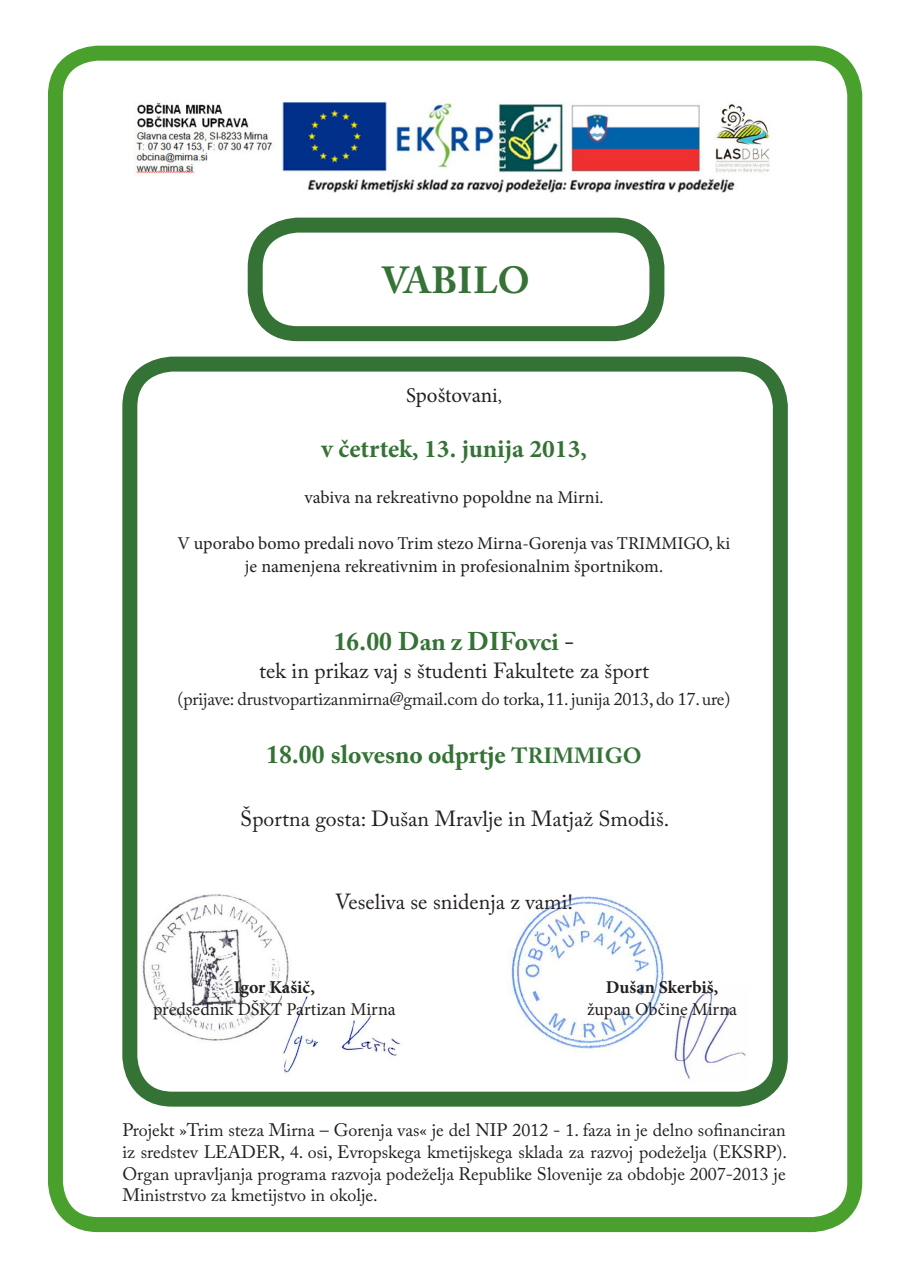
<style>
.page{position:relative;width:910px;height:1280px;background:#fff}
.page>*{position:absolute;margin:0;border:0;box-sizing:border-box;transform-origin:0 0}
.t1{font:700 37.5px "Adobe Caslon Pro";color:#357236}
.t2{font:700 25.5px "Adobe Caslon Pro";color:#357236}
.t3{font:700 25.5px "Minion Pro";color:#357236}
.t4{font:21.75px "Adobe Caslon Pro";color:#231f20}
.t5{font:21px "Minion Pro";letter-spacing:-.005em;color:#231f20}
.t6{font:18px/21.6px "Adobe Caslon Pro";letter-spacing:-.005em;color:#231f20;text-align:justify}
.t7{font:18px/23px "Minion Pro";color:#231f20;text-align:center}
.t8{font:700 18px "Minion Pro";color:#231f20}
.s1{font-size:18px}
.s2{font-weight:400;color:#231f20}
.s3{font-size:21.75px}
</style>
<div class="page">
<img style="left:134px;top:101px;width:637px;height:117px">
<div style="left:248px;top:218px;width:416px;height:123px;border:15px solid #357236;border-radius:43px"></div>
<div style="left:48px;top:46px;width:814px;height:1186px;border:15px solid #49a02d;border-radius:43px"></div>
<div style="left:122px;top:357px;width:666px;height:750px;border:15px solid #357236;border-radius:43px"></div>
<img style="left:142px;top:894px;width:147px;height:147px">
<img style="left:672px;top:990px;width:74px;height:89px">
<img style="left:282px;top:992px;width:120px;height:82px">
<img style="left:507px;top:896px;width:157px;height:156px">
<p class="t1" style="left:382px;top:258px;width:150px">VABILO</p>
<p class="t5" style="left:406px;top:381px;width:97px">Spoštovani<span class="s1">,</span></p>
<p class="t3" style="left:321px;top:431px;width:267px">v četrtek, 13. junija 2013,</p>
<p class="t7" style="left:304px;top:486px;width:301px">vabiva na rekreativno popoldne na Mirni.</p>
<p class="t7" style="left:178px;top:532px;width:554px">V uporabo bomo predali novo Trim stezo Mirna-Gorenja vas TRIMMIGO, ki je namenjena rekreativnim in profesionalnim športnikom.</p>
<p class="t2" style="left:334px;top:627px;width:242px">16.00 Dan z DIFovci <span class="s2">-</span></p>
<p class="t4" style="left:259px;top:657px;width:391px">tek in prikaz vaj s študenti Fakultete za šport</p>
<p class="t6" style="left:178px;top:688px;width:554px">(prijave: drustvopartizanmirna@gmail.com do torka, 11. junija 2013, do 17. ure)</p>
<p class="t2" style="left:266px;top:739px;width:377px">18.00 slovesno odprtje <span class="s3">TRIMMIGO</span></p>
<p class="t4" style="left:240px;top:806px;width:431px">Športna gosta: Dušan Mravlje in Matjaž Smodiš.</p>
<p class="t4" style="left:335px;top:889px;width:240px">Veseliva se snidenja z vami!</p>
<p class="t8" style="left:234px;top:974px;width:83px">Igor Kašič,</p>
<p class="t7" style="left:153px;top:997px;width:244px">predsednik DŠKT Partizan Mirna</p>
<p class="t8" style="left:606px;top:974px;width:114px">Dušan Skerbiš,</p>
<p class="t7" style="left:587px;top:997px;width:152px">župan Občine Mirna</p>
<p class="t6" style="left:122px;top:1119px;width:666px">Projekt »Trim steza Mirna – Gorenja vas« je del NIP 2012 - 1. faza in je delno sofinanciran iz sredstev LEADER, 4. osi, Evropskega kmetijskega sklada za razvoj podeželja (EKSRP).<br>Organ upravljanja programa razvoja podeželja Republike Slovenije za obdobje 2007-2013 je Ministrstvo za kmetijstvo in okolje.</p>
</div>
